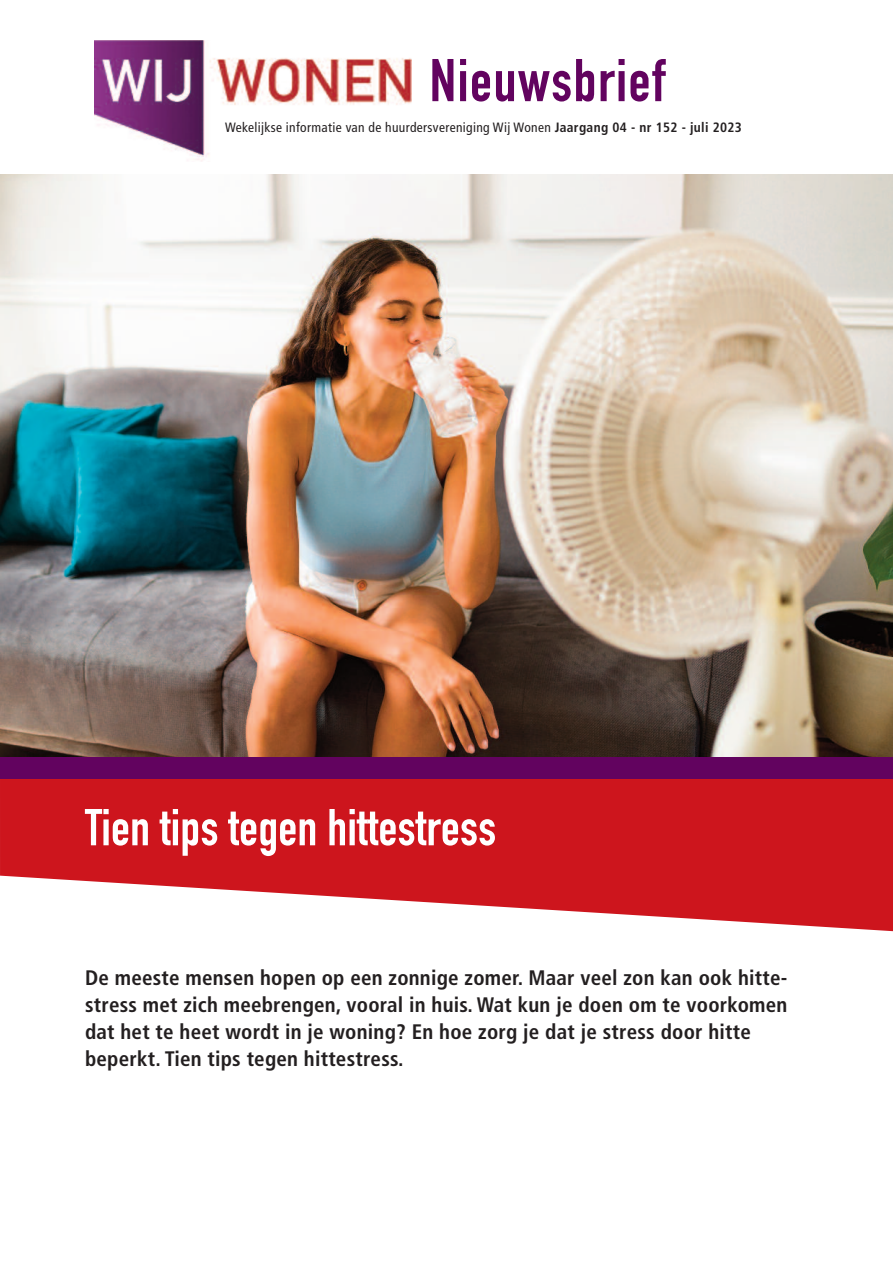
<style>
.page{position:relative;width:893px;height:1263px;background:#fff}
.page>*{position:absolute;margin:0;border:0;box-sizing:border-box;transform-origin:0 0}
.t1{font:700 59.25px "DIN Condensed";letter-spacing:.025em;color:#62035f}
.t2{font:700 51px "DIN Condensed";letter-spacing:.005em;color:#fff}
.t3{font:700 condensed 21px/27px "Frutiger";letter-spacing:.01em;color:#231f20}
.t4{font:condensed 13.5px "Frutiger";letter-spacing:.025em;color:#231f20}
.s1{font-weight:700}
</style>
<div class="page">
<img style="left:0;top:174px;width:893px;height:583px">
<svg style="left:0;top:778px;width:893px;height:153px;fill:#cd151d"></svg>
<img style="left:95px;top:40px;width:316px;height:122px">
<div style="left:0;top:757px;width:893px;height:21px;background:#62035f"></div>
<h1 class="t1" style="left:430px;top:41px;width:237px">Nieuwsbrief</h1>
<p class="t4" style="left:225px;top:122px;width:518px">Wekelijkse informatie van de huurdersvereniging Wij Wonen <span class="s1">Jaargang 04 - nr 152 - juli 2023</span></p>
<h2 class="t2" style="left:85px;top:793px;width:413px">Tien tips tegen hittestress</h2>
<p class="t3" style="left:85px;top:966px;width:704px">De meeste mensen hopen op een zonnige zomer. Maar veel zon kan ook hitte&shy;stress met zich meebrengen, vooral in huis. Wat kun je doen om te voorkomen dat het te heet wordt in je woning? En hoe zorg je dat je stress door hitte beperkt. Tien tips tegen hittestress.</p>
</div>
